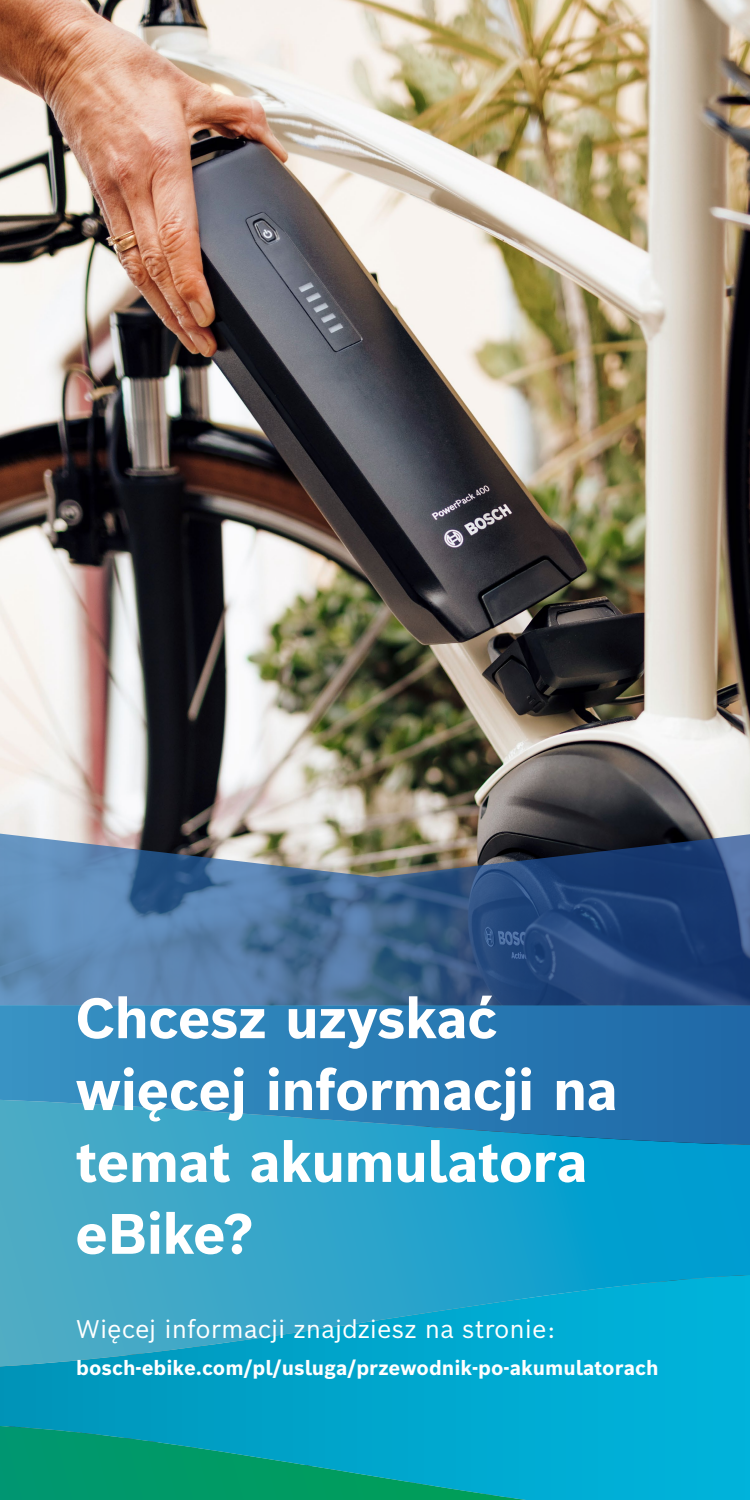
<style>
.page{position:relative;width:750px;height:1500px;background:#fff}
.page>*{position:absolute;margin:0;border:0;box-sizing:border-box;transform-origin:0 0}
.t1{font:700 55.62px/71.9px "Bosch Sans";letter-spacing:-.02em;color:#fff}
.t2{font:25px "Bosch Sans";color:#fff}
.t3{font:700 20px "Bosch Sans";color:#fff}
</style>
<div class="page">
<img style="left:0;top:0;width:750px;height:819px">
<svg style="left:0;top:1366px;width:750px;height:134px;background:#00a3b6"></svg>
<svg style="left:0;top:1145px;width:750px;height:221px;background:#22a5cb"></svg>
<svg style="left:0;top:819px;width:750px;height:186px;background:#4c698d"></svg>
<svg style="left:0;top:1005px;width:750px;height:140px;background:#2b82b7"></svg>
<p class="t1" style="left:75px;top:981px;width:545px">Chcesz uzyskać więcej informacji na temat akumulatora eBike?</p>
<p class="t2" style="left:76px;top:1312px;width:481px">Więcej informacji znajdziesz na stronie:</p>
<p class="t3" style="left:76px;top:1354px;width:584px">bosch-ebike.com/pl/usluga/przewodnik-po-akumulatorach</p>
</div>
